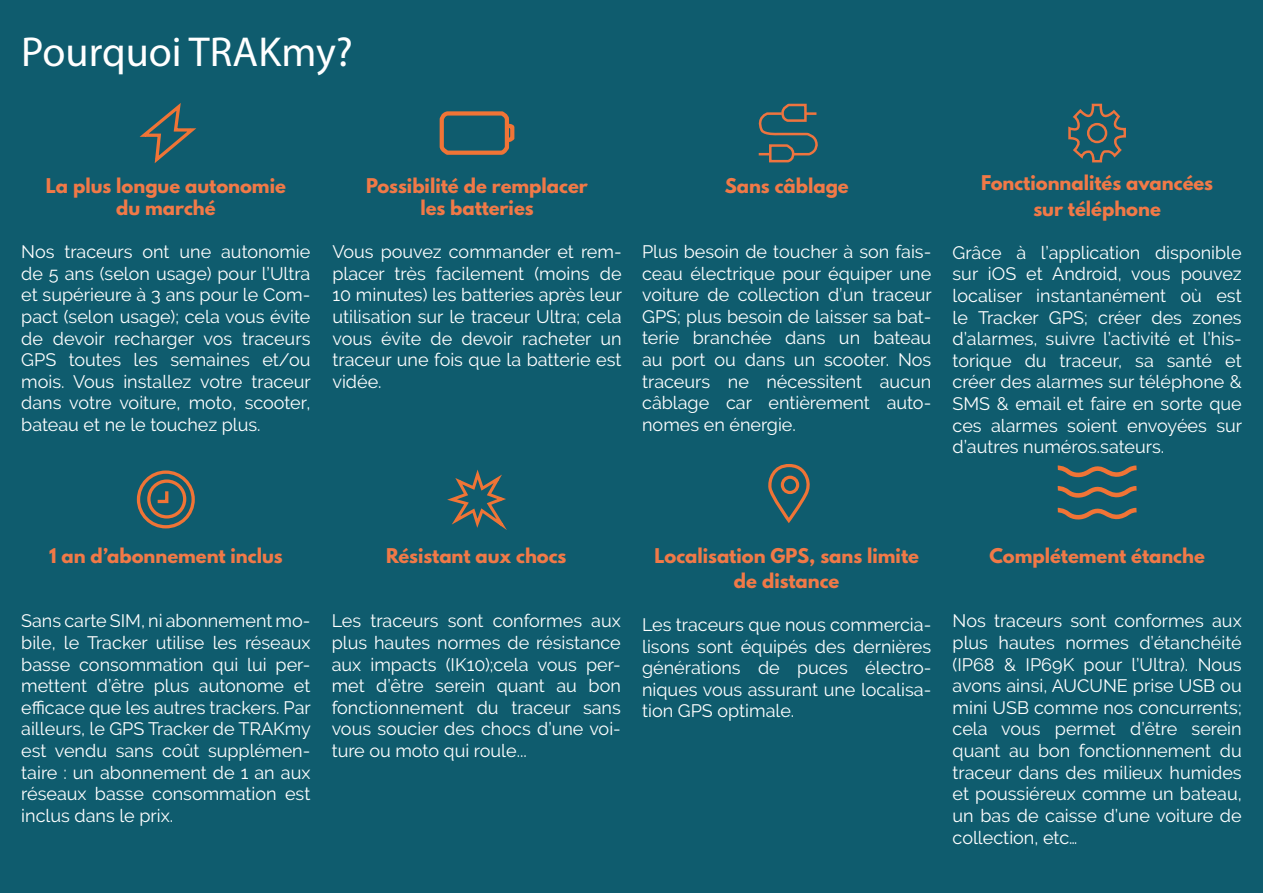
<style>
.page{position:relative;width:1263px;height:893px;background:#0f5c6e}
.page>*{position:absolute;margin:0;border:0;box-sizing:border-box;transform-origin:0 0}
.t1{font:42px "Myriad Pro";color:#fff}
.t2{font:18px/21.6px "Raleway";color:#fff;text-align:justify}
.t3{font:700 18px/21.6px "League Spartan";color:#f17947;text-align:center}
</style>
<div class="page">
<svg style="left:139px;top:102px;width:58px;height:62px"></svg>
<svg style="left:437px;top:109px;width:79px;height:48px"></svg>
<svg style="left:756px;top:102px;width:63px;height:62px"></svg>
<svg style="left:1067px;top:102px;width:60px;height:62px"></svg>
<div style="left:1087px;top:123px;width:20px;height:20px;border:2px solid #ee743f;border-radius:50%"></div>
<svg style="left:769px;top:462px;width:43px;height:62px"></svg>
<div style="left:781px;top:476px;width:18px;height:18px;border:3px solid #f07436;border-radius:50%"></div>
<svg style="left:446px;top:469px;width:62px;height:62px"></svg>
<div style="left:147px;top:479px;width:39px;height:40px;border:3px solid #f07436;border-radius:50%"></div>
<div style="left:137px;top:470px;width:58px;height:58px;border:3px solid #f07436;border-radius:50%"></div>
<svg style="left:154px;top:488px;width:16px;height:17px"></svg>
<svg style="left:1053px;top:462px;width:88px;height:62px"></svg>
<h1 class="t1" style="left:21px;top:36px;width:333px">Pourquoi TRAKmy?</h1>
<p class="t3" style="left:46px;top:177px;width:242px">La plus longue autonomie du marché</p>
<p class="t2" style="left:21px;top:241px;width:291px">Nos traceurs ont une autonomie de 5 ans (selon usage) pour l’Ultra et supérieure à 3 ans pour le Com&shy;pact (selon usage); cela vous évite de devoir recharger vos traceurs GPS toutes les semaines et/ou mois. Vous installez votre traceur dans votre voiture, moto, scooter, bateau et ne le touchez plus.</p>
<p class="t3" style="left:366px;top:177px;width:223px">Possibilité de remplacer les batteries</p>
<p class="t2" style="left:332px;top:241px;width:291px">Vous pouvez commander et rem&shy;placer très facilement (moins de 10 minutes) les batteries après leur utilisation sur le traceur Ultra; cela vous évite de devoir racheter un traceur une fois que la batterie est vidée.</p>
<p class="t3" style="left:725px;top:177px;width:126px">Sans câblage</p>
<p class="t2" style="left:642px;top:241px;width:291px">Plus besoin de toucher à son fais&shy;ceau électrique pour équiper une voiture de collection d’un traceur GPS; plus besoin de laisser sa bat&shy;terie branchée dans un bateau au port ou dans un scooter. Nos traceurs ne nécessitent aucun câblage car entièrement auto&shy;nomes en énergie.</p>
<p class="t3" style="left:981px;top:173px;width:234px;line-height:25.2px">Fonctionnalités avancées sur téléphone</p>
<p class="t2" style="left:952px;top:242px;width:291px">Grâce à l’application disponible sur iOS et Android, vous pouvez localiser instantanément où est le Tracker GPS; créer des zones d’alarmes, suivre l’activité et l’his&shy;torique du traceur, sa santé et créer des alarmes sur téléphone &amp; SMS &amp; email et faire en sorte que ces alarmes soient envoyées sur d’autres numéros.sateurs.</p>
<p class="t3" style="left:49px;top:547px;width:235px">1 an d’abonnement inclus</p>
<p class="t2" style="left:21px;top:610px;width:291px">Sans carte SIM, ni abonnement mo&shy;bile, le Tracker utilise les réseaux basse consommation qui lui per&shy;mettent d’être plus autonome et efficace que les autres trackers. Par ailleurs, le GPS Tracker de TRAKmy est vendu sans coût supplémen&shy;taire : un abonnement de 1 an aux réseaux basse consommation est inclus dans le prix.</p>
<p class="t3" style="left:386px;top:547px;width:182px">Résistant aux chocs</p>
<p class="t2" style="left:332px;top:610px;width:291px">Les traceurs sont conformes aux plus hautes normes de résistance aux impacts (IK10);cela vous per&shy;met d’être serein quant au bon fonctionnement du traceur sans vous soucier des chocs d’une voi&shy;ture ou moto qui roule...</p>
<p class="t3" style="left:654px;top:545px;width:266px;line-height:25.2px">Localisation GPS, sans limite de distance</p>
<p class="t2" style="left:642px;top:614px;width:291px">Les traceurs que nous commercia&shy;lisons sont équipés des dernières générations de puces électro&shy;niques vous assurant une localisa&shy;tion GPS optimale.</p>
<p class="t3" style="left:989px;top:547px;width:217px">Complétement étanche</p>
<p class="t2" style="left:952px;top:610px;width:291px">Nos traceurs sont conformes aux plus hautes normes d’étanchéité (IP68 &amp; IP69K pour l’Ultra). Nous avons ainsi, AUCUNE prise USB ou mini USB comme nos concurrents; cela vous permet d’être serein quant au bon fonctionnement du traceur dans des milieux humides et poussiéreux comme un bateau, un bas de caisse d’une voiture de collection, etc…</p>
</div>
